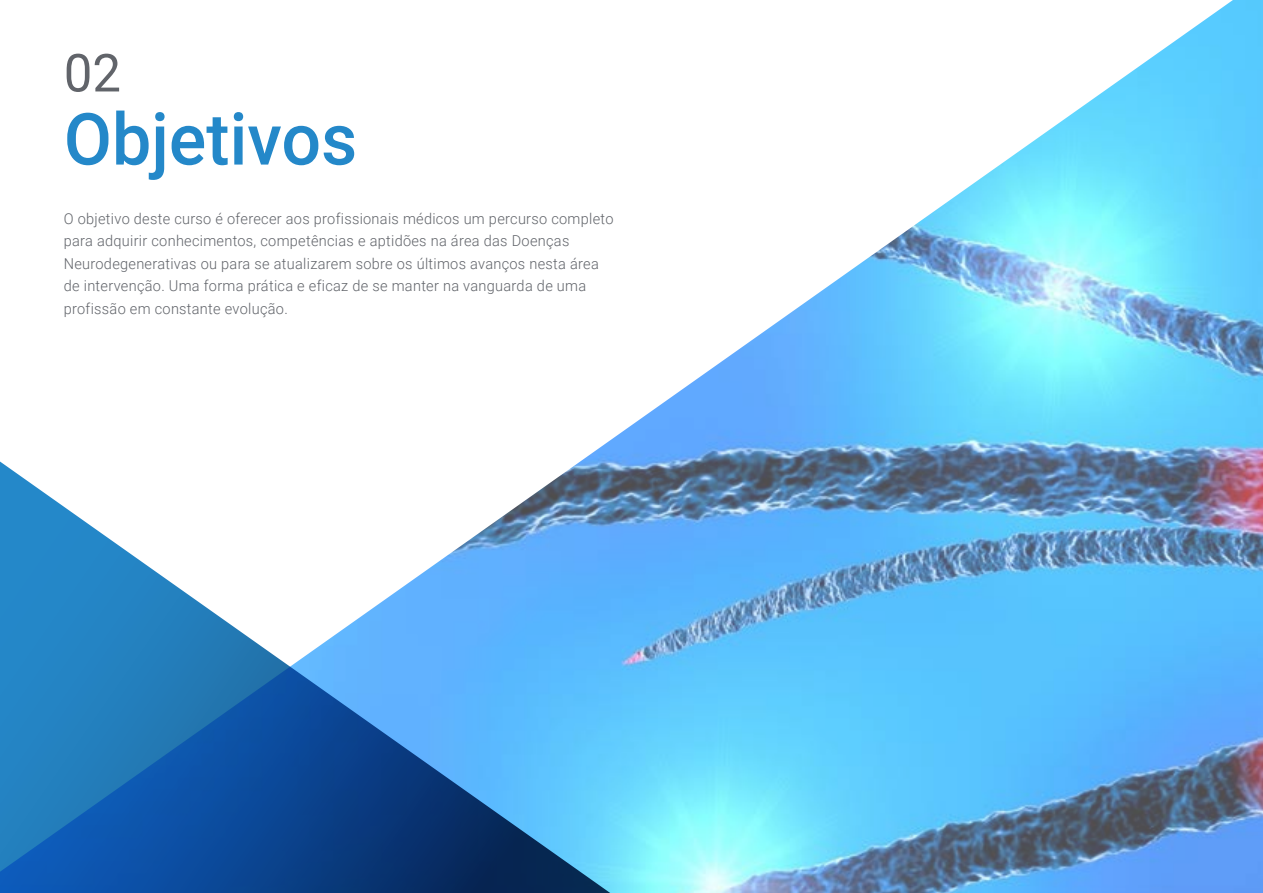
<style>
.page{position:relative;width:1263px;height:893px;background:#fff}
.page>*{position:absolute;margin:0;border:0;box-sizing:border-box;transform-origin:0 0}
.t1{font:500 72px "Roboto";color:#2488c9}
.t2{font:52.5px "Roboto";color:#61646a}
.t3{font:300 15px/22.5px "Roboto";letter-spacing:.02em;color:#61646a}
</style>
<div class="page">
<img style="left:602px;top:0;width:661px;height:893px">
<svg style="left:0;top:446px;width:640px;height:447px"></svg>
<h2 class="t2" style="left:64px;top:36px;width:59px">02</h2>
<h1 class="t1" style="left:64px;top:89px;width:295px">Objetivos</h1>
<p class="t3" style="left:64px;top:207px;width:551px">O objetivo deste curso é oferecer aos profissionais médicos um percurso completo para adquirir conhecimentos, competências e aptidões na área das Doenças Neurodegenerativas ou para se atualizarem sobre os últimos avanços nesta área de intervenção. Uma forma prática e eficaz de se manter na vanguarda de uma profissão em constante evolução.</p>
</div>
